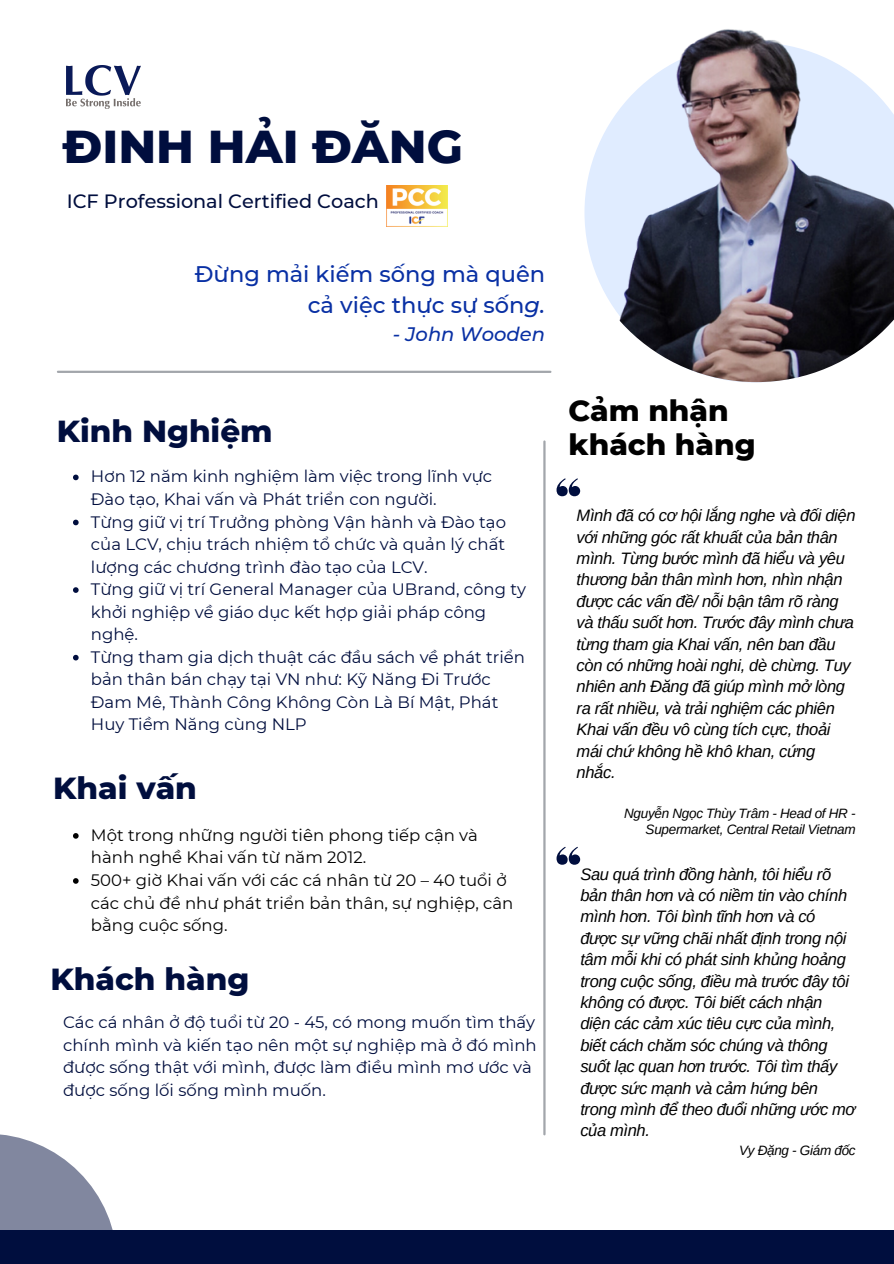
<style>
.page{position:relative;width:894px;height:1264px;background:#fff}
.page>*{position:absolute;margin:0;border:0;box-sizing:border-box;transform-origin:0 0}
.t1{font:800 46.95px "Montserrat";color:#000e3e}
.t2{font:800 31.05px "Montserrat";color:#000e3e}
.t3{font:800 29.55px "Montserrat";color:#000}
.t4{font:500 22.5px "Montserrat";color:#0930a4}
.t5{font:italic 500 19.5px "Montserrat";color:#0930a4}
.t6{font:500 19.2px "Montserrat";color:#000e3e}
.t7{font:italic 16.5px/21.5px "Arimo";letter-spacing:-.02em;color:#000}
.t8{font:16.5px/22.5px "Montserrat";color:#000e3e}
.t9{font:16.5px/22.5px "Montserrat";color:#000}
.t10{font:italic 13.5px/17px "Arimo";letter-spacing:-.02em;color:#000;text-align:right}
.s1{font-style:italic}
</style>
<div class="page">
<div style="left:0;top:1229px;width:893px;height:34px;background:#000e3e"></div>
<img style="left:387px;top:185px;width:60px;height:41px">
<hr style="left:58px;top:371px;width:492px;height:2px;background:#a2a6ab">
<hr style="left:543px;top:441px;width:2px;height:693px;background:#a2a6ab">
<img style="left:67px;top:66px;width:73px;height:43px">
<svg style="left:73px;top:474px;width:6px;height:6px"></svg>
<svg style="left:73px;top:519px;width:6px;height:6px"></svg>
<svg style="left:73px;top:587px;width:6px;height:6px"></svg>
<svg style="left:73px;top:655px;width:6px;height:5px"></svg>
<img style="left:584px;top:29px;width:309px;height:353px">
<svg style="left:73px;top:833px;width:6px;height:5px"></svg>
<svg style="left:73px;top:878px;width:6px;height:5px"></svg>
<svg style="left:0;top:1134px;width:117px;height:96px"></svg>
<svg style="left:556px;top:846px;width:24px;height:18px"></svg>
<svg style="left:556px;top:478px;width:24px;height:18px"></svg>
<p class="t1" style="left:63px;top:117px;width:401px">ĐINH HẢI ĐĂNG</p>
<p class="t6" style="left:67px;top:190px;width:313px">ICF Professional Certified Coach</p>
<p class="t4" style="left:195px;top:260px;width:352px">Đừng mải kiếm sống mà quên</p>
<p class="t4" style="left:307px;top:291px;width:239px">cả việc thực sự sốn<span class="s1">g.</span></p>
<p class="t5" style="left:393px;top:322px;width:154px">- John Wooden</p>
<p class="t2" style="left:57px;top:411px;width:217px">Kinh Nghiệm</p>
<p class="t8" style="left:91px;top:465px;width:403px">Hơn 12 năm kinh nghiệm làm việc trong lĩnh vực<br>Đào tạo, Khai vấn và Phát triển con người.</p>
<p class="t8" style="left:91px;top:510px;width:416px;text-align:justify">Từng giữ vị trí Trưởng phòng Vận hành và Đào tạo của LCV, chịu trách nhiệm tổ chức và quản lý chất lượng các chương trình đào tạo của LCV.</p>
<p class="t8" style="left:91px;top:578px;width:436px">Từng giữ vị trí General Manager của UBrand, công ty khởi nghiệp về giáo dục kết hợp giải pháp công nghệ.</p>
<p class="t8" style="left:91px;top:645px;width:435px">Từng tham gia dịch thuật các đầu sách về phát triển bản thân bán chạy tại VN như: Kỹ Năng Đi Trước Đam Mê, Thành Công Không Còn Là Bí Mật, Phát Huy Tiềm Năng cùng NLP</p>
<p class="t2" style="left:53px;top:769px;width:145px">Khai vấn</p>
<p class="t9" style="left:91px;top:823px;width:388px">Một trong những người tiên phong tiếp cận và hành nghề Khai vấn từ năm 2012.</p>
<p class="t9" style="left:91px;top:868px;width:424px">500+ giờ Khai vấn với các cá nhân từ 20 – 40 tuổi ở các chủ đề như phát triển bản thân, sự nghiệp, cân bằng cuộc sống.</p>
<p class="t2" style="left:51px;top:959px;width:200px">Khách hàng</p>
<p class="t8" style="left:63px;top:1010px;width:475px">Các cá nhân ở độ tuổi từ 20 - 45, có mong muốn tìm thấy chính mình và kiến tạo nên một sự nghiệp mà ở đó mình được sống thật với mình, được làm điều mình mơ ước và được sống lối sống mình muốn.</p>
<p class="t3" style="left:568px;top:393px;width:162px">Cảm nhận</p>
<p class="t3" style="left:568px;top:426px;width:188px">khách hàng</p>
<p class="t7" style="left:576px;top:505px;width:280px">Mình đã có cơ hội lắng nghe và đối diện với những góc rất khuất của bản thân mình. Từng bước mình đã hiểu và yêu thương bản thân mình hơn, nhìn nhận được các vấn đề/ nỗi bận tâm rõ ràng và thấu suốt hơn. Trước đây mình chưa từng tham gia Khai vấn, nên ban đầu còn có những hoài nghi, dè chừng. Tuy nhiên anh Đăng đã giúp mình mở lòng ra rất nhiều, và trải nghiệm các phiên<br>Khai vấn đều vô cùng tích cực, thoải mái chứ không hề khô khan, cứng nhắc.</p>
<p class="t10" style="left:624px;top:804px;width:233px">Nguyễn Ngọc Thùy Trâm - Head of HR -<br>Supermarket, Central Retail Vietnam</p>
<p class="t7" style="left:580px;top:863px;width:276px">Sau quá trình đồng hành, tôi hiểu rõ bản thân hơn và có niềm tin vào chính mình hơn. Tôi bình tĩnh hơn và có được sự vững chãi nhất định trong nội tâm mỗi khi có phát sinh khủng hoảng trong cuộc sống, điều mà trước đây tôi không có được. Tôi biết cách nhận diện các cảm xúc tiêu cực của mình, biết cách chăm sóc chúng và thông suốt lạc quan hơn trước. Tôi tìm thấy được sức mạnh và cảm hứng bên trong mình để theo đuổi những ước mơ của mình.</p>
<p class="t10" style="left:738px;top:1141px;width:118px">Vy Đặng - Giám đốc</p>
</div>
